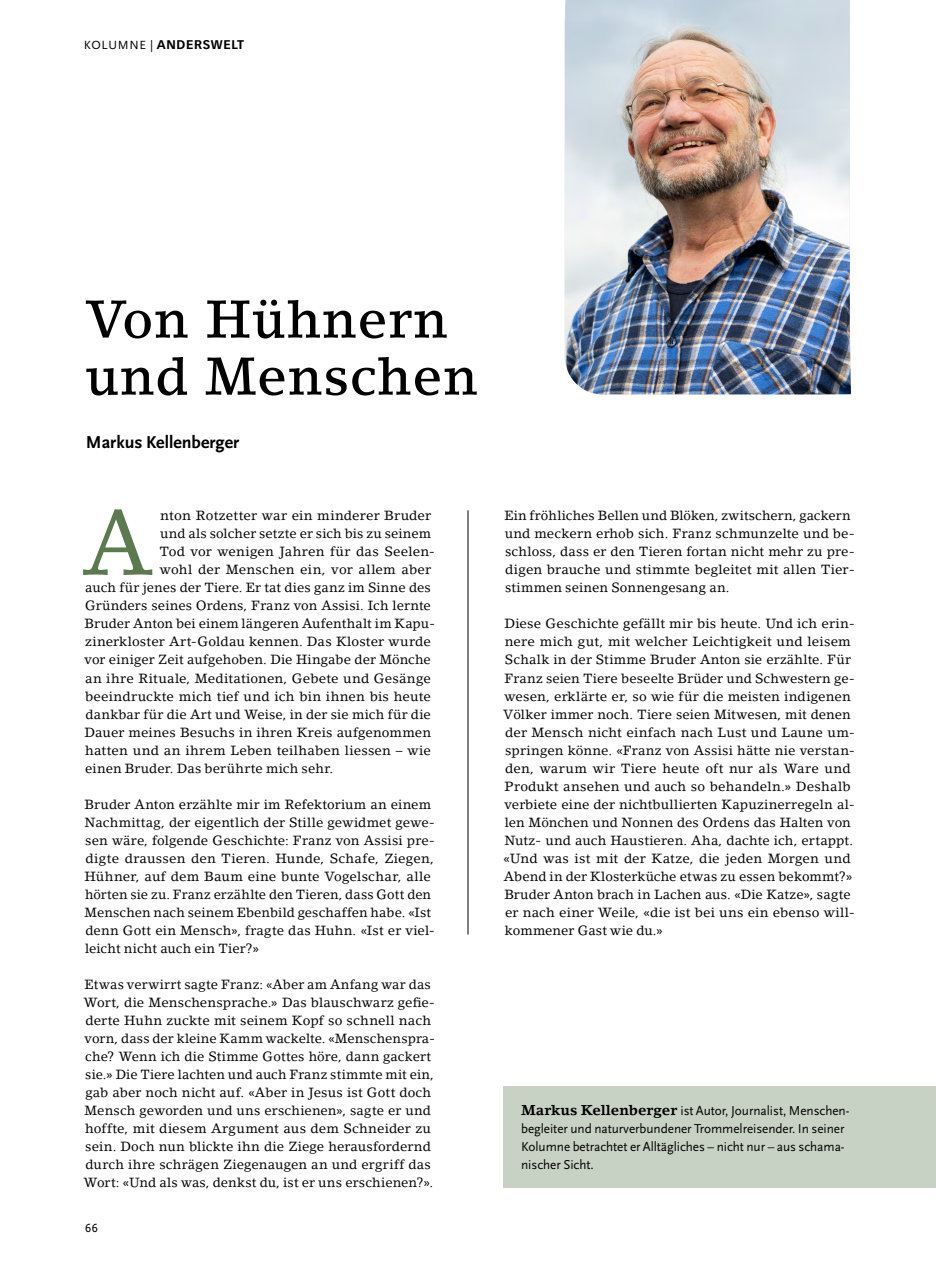
<style>
.page{position:relative;width:936px;height:1263px;background:#fff}
.page>*{position:absolute;margin:0;border:0;box-sizing:border-box;transform-origin:0 0}
.t1{font:89.4px "Lino Letter Std";color:#5b7a50}
.t2{font:500 52.5px/57px "Lino Letter Std";letter-spacing:.01em;color:#000}
.t3{font:700 18px "Scala Sans Pro";color:#000}
.t4{font:13.5px/18px "Scala Sans Pro";letter-spacing:-.005em;color:#000}
.t5{font:13.2px/18px "Lino Letter Std";letter-spacing:.01em;color:#000}
.t6{font:13.2px "Lino Letter Std";letter-spacing:.01em;color:#000;scale:1.04 1}
.t7{font:700 12.3px "Vectora LT";letter-spacing:.05em;color:#000}
.t8{font:12.3px "Scala Sans OT";color:#000}
.s1{font-family:"Scala Sans OT";font-weight:400}
.s2{font-family:"Lino Letter Std";font-weight:700;font-size:14.25px}
</style>
<div class="page">
<hr style="left:467px;top:510px;width:1px;height:424px;background:#000">
<img style="left:564px;top:0;width:286px;height:395px">
<div style="left:504px;top:1086px;width:431px;height:101px;background:#c7d2c4"></div>
<p class="t7" style="left:84px;top:37px;width:162px"><span class="s1">KOLUMNE |</span> ANDERSWELT</p>
<h2 class="t2" style="left:85px;top:290px;width:394px">Von Hühnern und Menschen</h2>
<h3 class="t3" style="left:86px;top:432px;width:155px">Markus Kellenberger</h3>
<h1 class="t1" style="left:83px;top:489px;width:70px">A</h1>
<p class="t6" style="left:160px;top:508px;width:262px">nton Rotzetter war ein minderer Bruder</p>
<p class="t5" style="left:160px;top:525px;width:272px">und als solcher setzte er sich bis zu seinem</p>
<p class="t5" style="left:159px;top:543px;width:277px">Tod vor wenigen Jahren für das Seelen-</p>
<p class="t5" style="left:160px;top:561px;width:273px">wohl der Menschen ein, vor allem aber</p>
<p class="t5" style="left:85px;top:579px;width:347px">auch für jenes der Tiere. Er tat dies ganz im Sinne des</p>
<p class="t5" style="left:85px;top:597px;width:347px">Gründers seines Ordens, Franz von Assisi. Ich lernte</p>
<p class="t5" style="left:85px;top:615px;width:352px">Bruder Anton bei einem längeren Aufenthalt im Kapu-</p>
<p class="t5" style="left:85px;top:633px;width:347px">zinerkloster Art-Goldau kennen. Das Kloster wurde</p>
<p class="t5" style="left:85px;top:651px;width:348px">vor einiger Zeit aufgehoben. Die Hingabe der Mönche</p>
<p class="t5" style="left:85px;top:669px;width:347px">an ihre Rituale, Meditationen, Gebete und Gesänge</p>
<p class="t5" style="left:85px;top:687px;width:347px">beeindruckte mich tief und ich bin ihnen bis heute</p>
<p class="t5" style="left:85px;top:705px;width:347px">dankbar für die Art und Weise, in der sie mich für die</p>
<p class="t5" style="left:85px;top:723px;width:348px">Dauer meines Besuchs in ihren Kreis aufgenommen</p>
<p class="t5" style="left:85px;top:741px;width:347px">hatten und an ihrem Leben teilhaben liessen – wie</p>
<p class="t5" style="left:85px;top:759px;width:249px">einen Bruder. Das berührte mich sehr.</p>
<p class="t5" style="left:85px;top:795px;width:352px">Bruder Anton erzählte mir im Refektorium an einem Nachmittag, der eigentlich der Stille gewidmet gewe&shy;sen wäre, folgende Geschichte: Franz von Assisi pre&shy;digte draussen den Tieren. Hunde, Schafe, Ziegen, Hühner, auf dem Baum eine bunte Vogelschar, alle hörten sie zu. Franz erzählte den Tieren, dass Gott den Menschen nach seinem Ebenbild geschaffen habe. «Ist denn Gott ein Mensch», fragte das Huhn. «Ist er viel&shy;leicht nicht auch ein Tier?»</p>
<p class="t5" style="left:84px;top:975px;width:353px">Etwas verwirrt sagte Franz: «Aber am Anfang war das Wort, die Menschensprache.» Das blauschwarz gefie&shy;derte Huhn zuckte mit seinem Kopf so schnell nach vorn, dass der kleine Kamm wackelte. «Menschenspra&shy;che? Wenn ich die Stimme Gottes höre, dann gackert sie.» Die Tiere lachten und auch Franz stimmte mit ein, gab aber noch nicht auf. «Aber in Jesus ist Gott doch Mensch geworden und uns erschienen», sagte er und hoffte, mit diesem Argument aus dem Schneider zu sein. Doch nun blickte ihn die Ziege herausfordernd durch ihre schrägen Ziegenaugen an und ergriff das Wort: «Und als was, denkst du, ist er uns erschienen?».</p>
<p class="t8" style="left:85px;top:1221px;width:14px">66</p>
<p class="t5" style="left:504px;top:507px;width:352px">Ein fröhliches Bellen und Blöken, zwitschern, gackern und meckern erhob sich. Franz schmunzelte und be&shy;schloss, dass er den Tieren fortan nicht mehr zu pre&shy;digen brauche und stimmte begleitet mit allen Tier&shy;stimmen seinen Sonnengesang an.</p>
<p class="t5" style="left:503px;top:615px;width:353px">Diese Geschichte gefällt mir bis heute. Und ich erin&shy;nere mich gut, mit welcher Leichtigkeit und leisem Schalk in der Stimme Bruder Anton sie erzählte. Für Franz seien Tiere beseelte Brüder und Schwestern ge&shy;wesen, erklärte er, so wie für die meisten indigenen Völker immer noch. Tiere seien Mitwesen, mit denen der Mensch nicht einfach nach Lust und Laune um&shy;springen könne. «Franz von Assisi hätte nie verstan&shy;den, warum wir Tiere heute oft nur als Ware und Produkt ansehen und auch so behandeln.» Deshalb verbiete eine der nichtbullierten Kapuzinerregeln al&shy;len Mönchen und Nonnen des Ordens das Halten von Nutz- und auch Haustieren. Aha, dachte ich, ertappt. «Und was ist mit der Katze, die jeden Morgen und Abend in der Klosterküche etwas zu essen bekommt?» Bruder Anton brach in Lachen aus. «Die Katze», sagte er nach einer Weile, «die ist bei uns ein ebenso will&shy;kommener Gast wie du.»</p>
<p class="t4" style="left:521px;top:1101px;width:329px"><span class="s2">Markus Kellenberger</span> ist Autor, Journalist, Menschen&shy;begleiter und naturverbundener Trommelreisender. In seiner Kolumne betrachtet er Alltägliches – nicht nur – aus schama&shy;nischer Sicht.</p>
</div>
